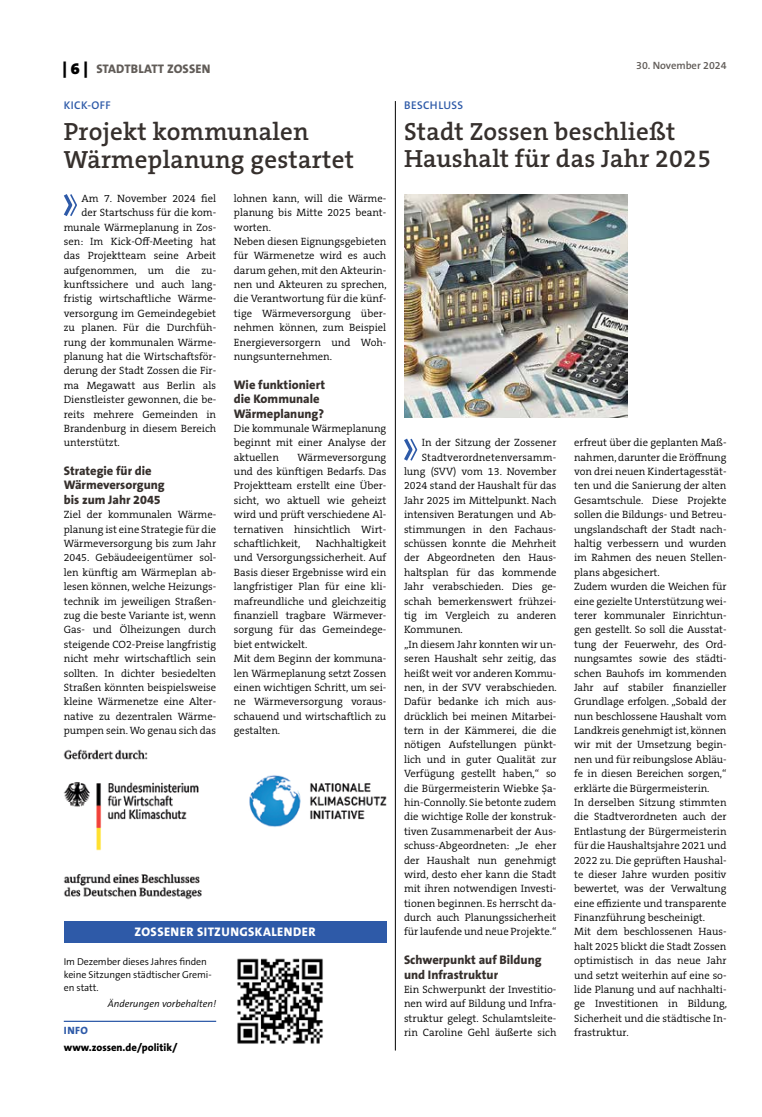
<style>
.page{position:relative;width:762px;height:1117px;background:#fff}
.page>*{position:absolute;margin:0;border:0;box-sizing:border-box;transform-origin:0 0}
.t1{font:600 25px/27.5px "The Serif B W6";letter-spacing:.01em;color:#36302d}
.t2{font:800 12.5px/14.4px "The Sans B W8";color:#36302d}
.t3{font:800 12.5px "The Sans B W8";letter-spacing:.04em;color:#fff}
.t4{font:800 12.5px "The Sans B W8";letter-spacing:.015em;color:#615c58}
.t5{font:600 11.25px "The Sans B W6";letter-spacing:.035em;color:#2e5aa8}
.t6{font:300 10.62px/14.4px "The Serif B W4";color:#000;text-align:justify}
.t7{font:800 10.62px "The Sans B W8";color:#000}
.t8{font:600 10.62px "The Sans B W6";color:#615c58}
.t9{font:800 10.62px "The Sans B W8";color:#2e5aa8}
.t10{font:300 10px/13.1px "The Sans B W4";letter-spacing:-.01em;color:#000}
.t11{font:italic 300 10px "The Sans B W4";color:#000}
.s1{font-family:"The Sans B W9";font-weight:900;font-size:16.25px;color:#000}
</style>
<div class="page">
<hr style="left:64px;top:1020px;width:152px;height:1px;background:#2e5aa8">
<div style="left:64px;top:920px;width:322px;height:22px;background:#2e5aa8"></div>
<img style="left:237px;top:958px;width:86px;height:86px">
<svg style="left:63px;top:194px;width:14px;height:22px"></svg>
<img style="left:64px;top:749px;width:322px;height:150px">
<hr style="left:395px;top:101px;width:1px;height:949px;background:#000">
<svg style="left:404px;top:438px;width:14px;height:23px"></svg>
<img style="left:404px;top:194px;width:223px;height:223px">
<p class="t4" style="left:63px;top:61px;width:149px"><span class="s1">| 6 |</span> Stadtblatt Zoss en</p>
<p class="t5" style="left:64px;top:98px;width:48px">KICK-OFF</p>
<h1 class="t1" style="left:64px;top:118px;width:292px">Projekt kommunalen<br>Wärmeplanung gestartet</h1>
<p class="t6" style="left:82px;top:191px;width:136px">Am 7. November 2024 fiel</p>
<p class="t6" style="left:82px;top:205px;width:136px">der Startschuss für die kom-</p>
<p class="t6" style="left:64px;top:220px;width:154px">munale Wärmeplanung in Zos-</p>
<p class="t6" style="left:64px;top:234px;width:154px">sen: Im Kick-Off-Meeting hat</p>
<p class="t6" style="left:64px;top:248px;width:154px">das Projektteam seine Arbeit</p>
<p class="t6" style="left:64px;top:263px;width:154px">aufgenommen, um die zu-</p>
<p class="t6" style="left:64px;top:277px;width:154px">kunftssichere und auch lang-</p>
<p class="t6" style="left:64px;top:292px;width:154px">fristig wirtschaftliche Wärme-</p>
<p class="t6" style="left:64px;top:306px;width:154px">versorgung im Gemeindegebiet</p>
<p class="t6" style="left:64px;top:320px;width:154px">zu planen. Für die Durchfüh-</p>
<p class="t6" style="left:64px;top:335px;width:154px">rung der kommunalen Wärme-</p>
<p class="t6" style="left:64px;top:349px;width:154px">planung hat die Wirtschaftsför-</p>
<p class="t6" style="left:64px;top:363px;width:154px">derung der Stadt Zossen die Fir-</p>
<p class="t6" style="left:64px;top:378px;width:154px">ma Megawatt aus Berlin als</p>
<p class="t6" style="left:64px;top:392px;width:154px">Dienstleister gewonnen, die be-</p>
<p class="t6" style="left:64px;top:407px;width:154px">reits mehrere Gemeinden in</p>
<p class="t6" style="left:64px;top:421px;width:154px">Brandenburg in diesem Bereich</p>
<p class="t6" style="left:64px;top:435px;width:58px">unterstützt.</p>
<p class="t2" style="left:64px;top:463px;width:102px">Strategie für die<br>Wärmeversorgung bis zum Jahr 2045</p>
<p class="t6" style="left:64px;top:507px;width:154px">Ziel der kommunalen Wärme&shy;planung ist eine Strategie für die Wärmeversorgung bis zum Jahr 2045. Gebäudeeigentümer sol&shy;len künftig am Wärmeplan ab&shy;lesen können, welche Heizungs&shy;technik im jeweiligen Straßen&shy;zug die beste Variante ist, wenn Gas- und Ölheizungen durch steigende CO2-Preise langfristig nicht mehr wirtschaftlich sein sollten. In dichter besiedelten Straßen könnten beispielsweise kleine Wärmenetze eine Alter&shy;native zu dezentralen Wärme&shy;pumpen sein. Wo genau sich das</p>
<p class="t6" style="left:234px;top:191px;width:154px;text-align:left">lohnen kann, will die Wärme&shy;planung bis Mitte 2025 beant&shy;worten.<br>Neben diesen Eignungsgebieten für Wärmenetze wird es auch darum gehen, mit den Akteurin&shy;nen und Akteuren zu sprechen, die Verantwortung für die künf&shy;tige Wärmeversorgung über&shy;nehmen können, zum Beispiel<br>Energieversorgern und Woh&shy;nungsunternehmen.</p>
<p class="t2" style="left:234px;top:377px;width:93px">Wie funktioniert die Kommunale<br>Wärmeplanung?</p>
<p class="t6" style="left:234px;top:421px;width:154px">Die kommunale Wärmeplanung beginnt mit einer Analyse der aktuellen</p>
<p class="t6" style="left:234px;top:450px;width:154px;text-indent:64px">Wärmeversorgung und des künftigen Bedarfs. Das Projektteam erstellt eine Über&shy;sicht, wo aktuell wie geheizt wird und prüft verschiedene Al&shy;ternativen hinsichtlich Wirt&shy;schaftlichkeit,</p>
<p class="t6" style="left:234px;top:536px;width:154px;text-align:left;text-indent:82px">Nachhaltigkeit und Versorgungssicherheit. Auf<br>Basis dieser Ergebnisse wird ein langfristiger Plan für eine kli&shy;mafreundliche und gleichzeitig finanziell tragbare Wärmever&shy;sorgung für das Gemeindege&shy;biet entwickelt.<br>Mit dem Beginn der kommuna&shy;len Wärmeplanung setzt Zossen einen wichtigen Schritt, um sei&shy;ne Wärmeversorgung voraus&shy;schauend und wirtschaftlich zu gestalten.</p>
<p class="t3" style="left:135px;top:923px;width:114px">Zossener Sitzungskal</p>
<p class="t3" style="left:277px;top:923px;width:37px">ender</p>
<p class="t10" style="left:64px;top:954px;width:149px">Im Dezember dieses Jahres finden keine Sitzungen städtischer Gremi&shy;en statt.</p>
<p class="t9" style="left:64px;top:1022px;width:26px">Info</p>
<p class="t7" style="left:64px;top:1039px;width:115px">www.zossen.de/politik/</p>
<p class="t11" style="left:108px;top:997px;width:110px">Änderungen vorbehalten!</p>
<p class="t8" style="left:636px;top:59px;width:92px">30. November 2024</p>
<p class="t5" style="left:404px;top:98px;width:61px">BESCH LUSS</p>
<h1 class="t1" style="left:404px;top:118px;width:308px">Stadt Zossen beschließt<br>Haushalt für das Jahr 2025</h1>
<p class="t6" style="left:422px;top:435px;width:136px">In der Sitzung der Zossener</p>
<p class="t6" style="left:422px;top:450px;width:136px">Stadtverordnetenversamm-</p>
<p class="t6" style="left:404px;top:464px;width:154px">lung (SVV) vom 13. November</p>
<p class="t6" style="left:404px;top:478px;width:154px">2024 stand der Haushalt für das</p>
<p class="t6" style="left:404px;top:493px;width:154px">Jahr 2025 im Mittelpunkt. Nach</p>
<p class="t6" style="left:404px;top:507px;width:154px">intensiven Beratungen und Ab-</p>
<p class="t6" style="left:404px;top:522px;width:154px">stimmungen in den Fachaus-</p>
<p class="t6" style="left:404px;top:536px;width:154px">schüssen konnte die Mehrheit</p>
<p class="t6" style="left:404px;top:550px;width:154px">der Abgeordneten den Haus-</p>
<p class="t6" style="left:404px;top:565px;width:154px">haltsplan für das kommende</p>
<p class="t6" style="left:404px;top:579px;width:154px">Jahr verabschieden. Dies ge-</p>
<p class="t6" style="left:404px;top:593px;width:154px">schah bemerkenswert frühzei-</p>
<p class="t6" style="left:404px;top:608px;width:154px">tig im Vergleich zu anderen</p>
<p class="t6" style="left:404px;top:622px;width:60px">Kommunen.</p>
<p class="t6" style="left:404px;top:637px;width:154px">„In diesem Jahr konnten wir un-</p>
<p class="t6" style="left:404px;top:651px;width:154px">seren Haushalt sehr zeitig, das</p>
<p class="t6" style="left:404px;top:665px;width:154px">heißt weit vor anderen Kommu-</p>
<p class="t6" style="left:404px;top:680px;width:154px">nen, in der SVV verabschieden.</p>
<p class="t6" style="left:404px;top:694px;width:154px">Dafür bedanke ich mich aus-</p>
<p class="t6" style="left:404px;top:708px;width:154px">drücklich bei meinen Mitarbei-</p>
<p class="t6" style="left:404px;top:723px;width:154px">tern in der Kämmerei, die die</p>
<p class="t6" style="left:404px;top:737px;width:154px">nötigen Aufstellungen pünkt-</p>
<p class="t6" style="left:404px;top:752px;width:154px">lich und in guter Qualität zur</p>
<p class="t6" style="left:404px;top:766px;width:154px">Verfügung gestellt haben,“ so</p>
<p class="t6" style="left:404px;top:780px;width:154px">die Bürgermeisterin Wiebke Şa-</p>
<p class="t6" style="left:404px;top:795px;width:154px">hin-Connolly. Sie betonte zudem</p>
<p class="t6" style="left:404px;top:809px;width:154px">die wichtige Rolle der konstruk-</p>
<p class="t6" style="left:404px;top:823px;width:154px">tiven Zusammenarbeit der Aus-</p>
<p class="t6" style="left:404px;top:838px;width:154px">schuss-Abgeordneten: „Je eher</p>
<p class="t6" style="left:404px;top:852px;width:154px">der Haushalt nun genehmigt</p>
<p class="t6" style="left:404px;top:867px;width:154px">wird, desto eher kann die Stadt</p>
<p class="t6" style="left:404px;top:881px;width:154px">mit ihren notwendigen Investi-</p>
<p class="t6" style="left:404px;top:895px;width:154px">tionen beginnen. Es herrscht da-</p>
<p class="t6" style="left:404px;top:910px;width:154px">durch auch Planungssicherheit</p>
<p class="t6" style="left:404px;top:924px;width:154px">für laufende und neue Projekte.“</p>
<p class="t2" style="left:404px;top:952px;width:139px">Schwerpunkt auf Bildung und Infrastruktur</p>
<p class="t6" style="left:404px;top:982px;width:154px">Ein Schwerpunkt der Investitio&shy;nen wird auf Bildung und Infra&shy;struktur gelegt. Schulamtsleite&shy;rin Caroline Gehl äußerte sich</p>
<p class="t6" style="left:574px;top:435px;width:154px;text-align:left">erfreut über die geplanten Maß&shy;nahmen, darunter die Eröffnung von drei neuen Kindertagesstät&shy;ten und die Sanierung der alten<br>Gesamtschule. Diese Projekte sollen die Bildungs- und Betreu&shy;ungslandschaft der Stadt nach&shy;haltig verbessern und wurden im Rahmen des neuen Stellen&shy;plans abgesichert.<br>Zudem wurden die Weichen für eine gezielte Unterstützung wei&shy;terer kommunaler Einrichtun&shy;gen gestellt. So soll die Ausstat&shy;tung der Feuerwehr, des Ord&shy;nungsamtes sowie des städti&shy;schen Bauhofs im kommenden<br>Jahr auf stabiler finanzieller<br>Grundlage erfolgen. „Sobald der nun beschlossene Haushalt vom<br>Landkreis genehmigt ist, können wir mit der Umsetzung begin&shy;nen und für reibungslose Abläu&shy;fe in diesen Bereichen sorgen,“ erklärte die Bürgermeisterin.<br>In derselben Sitzung stimmten die Stadtverordneten auch der<br>Entlastung der Bürgermeisterin für die Haushaltsjahre 2021 und<br>2022 zu. Die geprüften Haushal&shy;te dieser Jahre wurden positiv bewertet, was der Verwaltung eine effiziente und transparente<br>Finanzführung bescheinigt.<br>Mit dem beschlossenen Haus&shy;halt 2025 blickt die Stadt Zossen optimistisch in das neue Jahr und setzt weiterhin auf eine so&shy;lide Planung und auf nachhalti&shy;ge Investitionen in Bildung,<br>Sicherheit und die städtische In&shy;frastruktur.</p>
</div>
